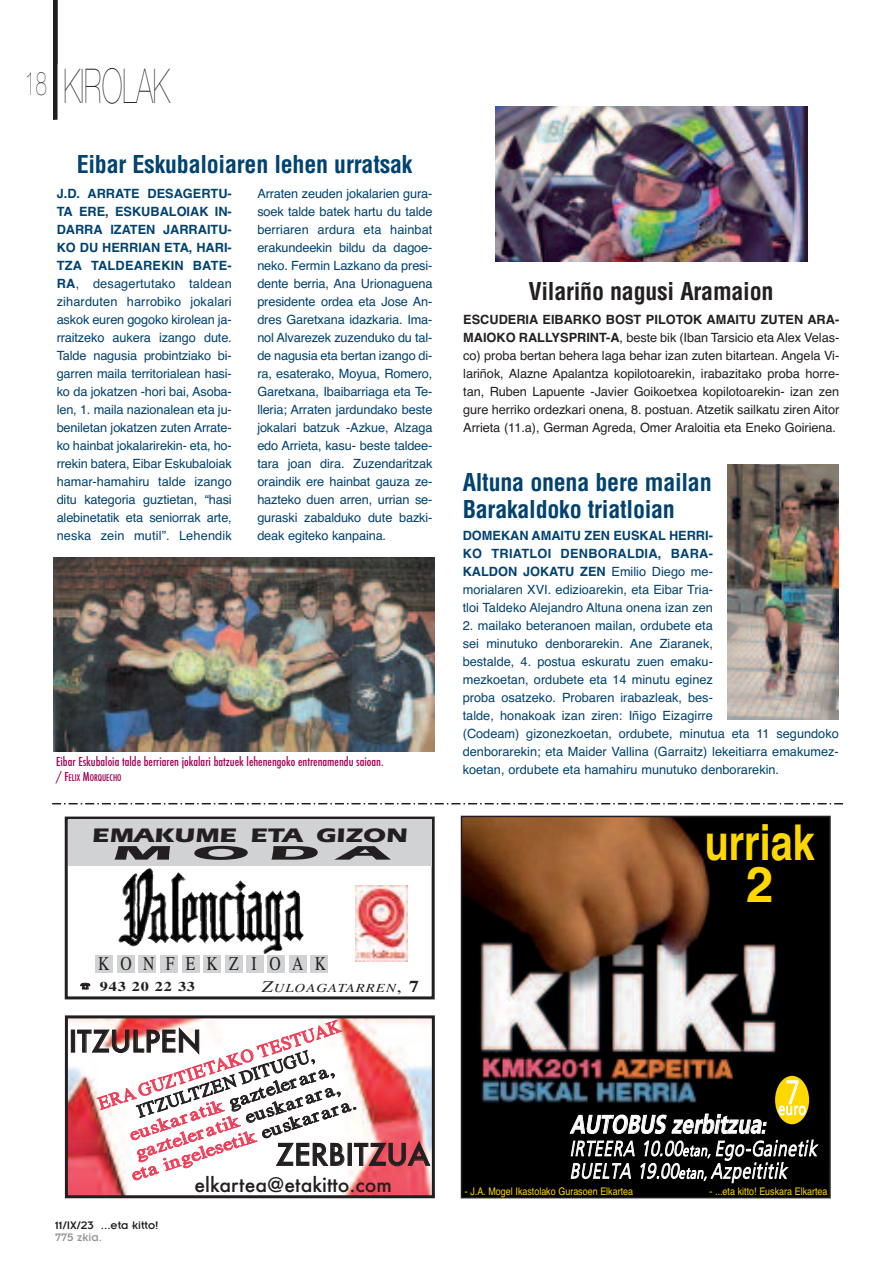
<style>
.page{position:relative;width:893px;height:1263px;background:#fff}
.page>*{position:absolute;margin:0;border:0;box-sizing:border-box;transform-origin:0 0}
.t1{font:700 49.5px/42px "Helvetica";color:#ffd801;text-align:center;scale:.8 1}
.t2{font:200 48px "Helvetica Neue";color:#231f20;scale:.6 1}
.t3{font:500 29.25px "Futura";color:#231f20}
.t4{font:italic 700 25.5px "Frutiger";color:#fff;scale:.8 1}
.t5{font:700 condensed 24px/27px "Helvetica";letter-spacing:-.01em;color:#004270}
.t6{font:700 condensed 24px "Helvetica";letter-spacing:-.01em;color:#231f20}
.t7{font:italic 300 21px/22.5px "Frutiger";color:#fff;scale:.8 1}
.t8{font:700 20.25px/18px "Itc Eras";color:#231f20;scale:1.3 1}
.t9{font:700 20.25px "Itc Eras";color:#231f20;scale:3.3 1}
.t10{font:500 19.5px "Futura";color:#231f20}
.t11{font:19.5px "Times";letter-spacing:.725em;color:#231f20;scale:.8 1}
.t12{font:18px/19.5px "Times";color:#231f20;text-align:center}
.t13{font:18px "Times";color:#ee3d56}
.t14{font:300 16.5px "Frutiger";color:#fff;scale:.8 1}
.t15{font:700 13.5px "Times";letter-spacing:.05em;color:#231f20;scale:1.2 1}
.t16{font:12.75px/18px "Helvetica";color:#004270;text-align:justify}
.t17{font:12.75px/18px "Helvetica";letter-spacing:-.005em;color:#231f20;text-align:justify}
.t18{font:italic 12.3px "Times";letter-spacing:.065em;color:#231f20;scale:1.2 1}
.t19{font:500 condensed 12px "Futura";color:#9d0151}
.t20{font:12px "Insignia";color:#231f20}
.t21{font:12px "Insignia";color:#939598}
.t22{font:10.5px "Helvetica";color:#ffd801;scale:.85 1}
.t23{font:500 condensed 9px "Futura";color:#9d0151}
.s1{font-weight:700}
.s2{font-size:12px}
.s3{font-size:16.5px}
.s4{font-style:normal;font-size:16.5px}
.s5{font-weight:700;font-style:normal;font-size:16.5px}
.s6{color:#ee3d56}
.s7{font-size:21px}
.s8{font-size:15px}
</style>
<div class="page">
<div style="left:53px;top:0;width:5px;height:120px;background:#231f20"></div>
<img style="left:495px;top:106px;width:313px;height:156px">
<svg style="left:52px;top:803px;width:791px;height:1px"></svg>
<img style="left:464px;top:819px;width:364px;height:376px">
<div style="left:461px;top:816px;width:370px;height:382px;border:2px solid #231f20"></div>
<div style="left:775px;top:1076px;width:34px;height:48px;background:#ffd801;border-radius:50%"></div>
<svg style="left:95px;top:870px;width:233px;height:103px"></svg>
<div style="left:65px;top:816px;width:370px;height:183px;border:3px solid #231f20"></div>
<img style="left:119px;top:868px;width:33px;height:71px">
<div style="left:68px;top:819px;width:364px;height:47px;background:#d1d2d4"></div>
<div style="left:95px;top:955px;width:18px;height:17px;background:#d1d2d4"></div>
<div style="left:117px;top:955px;width:18px;height:17px;background:#d1d2d4"></div>
<div style="left:138px;top:955px;width:18px;height:17px;background:#d1d2d4"></div>
<div style="left:160px;top:955px;width:18px;height:17px;background:#d1d2d4"></div>
<div style="left:182px;top:955px;width:17px;height:17px;background:#d1d2d4"></div>
<div style="left:203px;top:955px;width:18px;height:17px;background:#d1d2d4"></div>
<div style="left:225px;top:955px;width:17px;height:17px;background:#d1d2d4"></div>
<div style="left:246px;top:955px;width:18px;height:17px;background:#d1d2d4"></div>
<div style="left:267px;top:955px;width:18px;height:17px;background:#d1d2d4"></div>
<div style="left:289px;top:955px;width:18px;height:17px;background:#d1d2d4"></div>
<div style="left:310px;top:955px;width:18px;height:17px;background:#d1d2d4"></div>
<img style="left:355px;top:885px;width:53px;height:77px">
<img style="left:69px;top:1019px;width:362px;height:175px">
<div style="left:65px;top:1015px;width:370px;height:183px;border:3px solid #231f20"></div>
<img style="left:728px;top:464px;width:111px;height:255px">
<img style="left:54px;top:558px;width:380px;height:193px">
<h2 class="t2" style="left:25px;top:59px;width:243px"><sup>18</sup> KIROLAK</h2>
<h3 class="t5" style="left:77px;top:151px;width:337px">Eibar Eskubaloiaren lehen urratsak</h3>
<p class="t16" style="left:57px;top:185px;width:177px"><span class="s1">J.D. ARRATE DESAGERTU-TA ERE, ESKUBALOIAK IN-DARRA IZATEN JARRAITU-KO DU HERRIAN ETA, HARI-TZA TALDEAREKIN BATE-RA</span>, desagertutako taldean ziharduten harrobiko jokalari askok euren gogoko kirolean ja&shy;rraitzeko aukera izango dute.<br>Talde nagusia probintziako bi&shy;garren maila territorialean hasi&shy;ko da jokatzen -hori bai, Asoba&shy;len, 1. maila nazionalean eta ju&shy;beniletan jokatzen zuten Arrate&shy;ko hainbat jokalarirekin- eta, ho&shy;rrekin batera, Eibar Eskubaloiak hamar-hamahiru talde izango ditu kategoria guztietan, “hasi alebinetatik eta seniorrak arte, neska zein mutil”. Lehendik</p>
<p class="t16" style="left:257px;top:185px;width:177px">Arraten zeuden jokalarien gura&shy;soek talde batek hartu du talde berriaren ardura eta hainbat erakundeekin bildu da dagoe&shy;neko. Fermin Lazkano da presi&shy;dente berria, Ana Urionaguena presidente ordea eta Jose An&shy;dres Garetxana idazkaria. Ima&shy;nol Alvarezek zuzenduko du tal&shy;de nagusia eta bertan izango di&shy;ra, esaterako, Moyua, Romero, Garetxana, Ibaibarriaga eta Te&shy;lleria; Arraten jardundako beste jokalari batzuk -Azkue, Alzaga edo Arrieta, kasu- beste taldee&shy;tara joan dira. Zuzendaritzak oraindik ere hainbat gauza ze&shy;hazteko duen arren, urrian se&shy;guraski zabalduko dute bazki&shy;deak egiteko kanpaina.</p>
<p class="t19" style="left:56px;top:755px;width:329px">Eibar Eskubaloia talde berriaren jokalari batzuek lehenengoko entrenamendu saioan.</p>
<p class="t23" style="left:56px;top:773px;width:67px"><span class="s2">/ F</span>ELIX <span class="s2">M</span>ORQUECHO</p>
<h3 class="t8" style="left:111px;top:828px;width:230px;text-indent:-19px">EMAKUME ETA GIZON<br>M</h3>
<h3 class="t9" style="left:191px;top:846px;width:19px">O</h3>
<h3 class="t9" style="left:267px;top:846px;width:38px">D A</h3>
<h3 class="t11" style="left:98px;top:957px;width:286px">KONFEKZIOAK</h3>
<p class="t15" style="left:80px;top:982px;width:97px">☎ 943 20 22 33</p>
<p class="t18" style="left:262px;top:984px;width:133px"><span class="s3">Z</span>ULOAGATARREN<span class="s4">,</span> <span class="s5">7</span></p>
<h3 class="t13" style="left:97px;top:1098px;width:255px;rotate:-18deg">ERA GUZTIETAKO TESTUAK</h3>
<h3 class="t3" style="left:69px;top:1025px;width:134px">ITZULPEN</h3>
<h3 class="t12" style="left:111px;top:1112px;width:237px;rotate:-18deg">ITZULTZEN DITUGU, <span class="s6">euskaratik</span> gaztelerara, <span class="s6">gazteleratik</span> euskarara, <span class="s6">eta ingelesetik</span> euskarara.</h3>
<h3 class="t3" style="left:276px;top:1138px;width:156px">ZERBITZUA</h3>
<h3 class="t10" style="left:194px;top:1174px;width:199px">elkartea@etakitto.com</h3>
<p class="t20" style="left:55px;top:1222px;width:105px">11/IX/23 ...eta kitto!</p>
<p class="t21" style="left:55px;top:1234px;width:48px">775 zkia.</p>
<h3 class="t6" style="left:528px;top:278px;width:247px">Vilariño nagusi Aramaion</h3>
<p class="t17" style="left:463px;top:311px;width:377px"><span class="s1">ESCUDERIA EIBARKO BOST PILOTOK AMAITU ZUTEN ARA-MAIOKO RALLYSPRINT-A</span>, beste bik (Iban Tarsicio eta Alex Velas&shy;co) proba bertan behera laga behar izan zuten bitartean. Angela Vi&shy;lariñok, Alazne Apalantza kopilotoarekin, irabazitako proba horre&shy;tan, Ruben Lapuente -Javier Goikoetxea kopilotoarekin- izan zen gure herriko ordezkari onena, 8. postuan. Atzetik sailkatu ziren Aitor Arrieta (11.a), German Agreda, Omer Araloitia eta Eneko Goiriena.</p>
<h3 class="t5" style="left:463px;top:469px;width:250px">Altuna onena bere mailan<br>Barakaldoko triatloian</h3>
<p class="t16" style="left:463px;top:527px;width:252px"><span class="s1">DOMEKAN AMAITU ZEN EUSKAL HERRI-KO TRIATLOI DENBORALDIA, BARA-KALDON JOKATU ZEN</span> Emilio Diego me&shy;morialaren XVI. edizioarekin, eta Eibar Tria&shy;tloi Taldeko Alejandro Altuna onena izan zen</p>
<p class="t16" style="left:463px;top:617px;width:377px;text-align:left">2. mailako beteranoen mailan, ordubete eta<br>sei minutuko denborarekin. Ane Ziaranek,<br>bestalde, 4. postua eskuratu zuen emaku-<br>mezkoetan, ordubete eta 14 minutu eginez<br>proba osatzeko. Probaren irabazleak, bes-<br>talde, honakoak izan ziren: Iñigo Eizagirre<br>(Codeam) gizonezkoetan, ordubete, minutua eta 11 segundoko denborarekin; eta Maider Vallina (Garraitz) lekeitiarra emakumez&shy;koetan, ordubete eta hamahiru munutuko denborarekin.</p>
<h1 class="t1" style="left:705px;top:822px;width:139px">urriak<br>2</h1>
<p class="t14" style="left:778px;top:1102px;width:36px"><sup>7</sup>euro</p>
<h3 class="t4" style="left:570px;top:1114px;width:250px">AUTOBUS zerbitzua<span class="s7">:</span></h3>
<h3 class="t7" style="left:570px;top:1139px;width:314px">IRTEERA 10.00<span class="s8">etan,</span> Ego-Gainetik<br>BUELTA 19.00<span class="s8">etan,</span> Azpeititik</h3>
<p class="t22" style="left:465px;top:1185px;width:200px">- J.A. Mogel Ikastolako Gurasoen Elkartea</p>
<p class="t22" style="left:709px;top:1185px;width:140px">- ...eta kitto! Euskara Elkartea</p>
</div>
